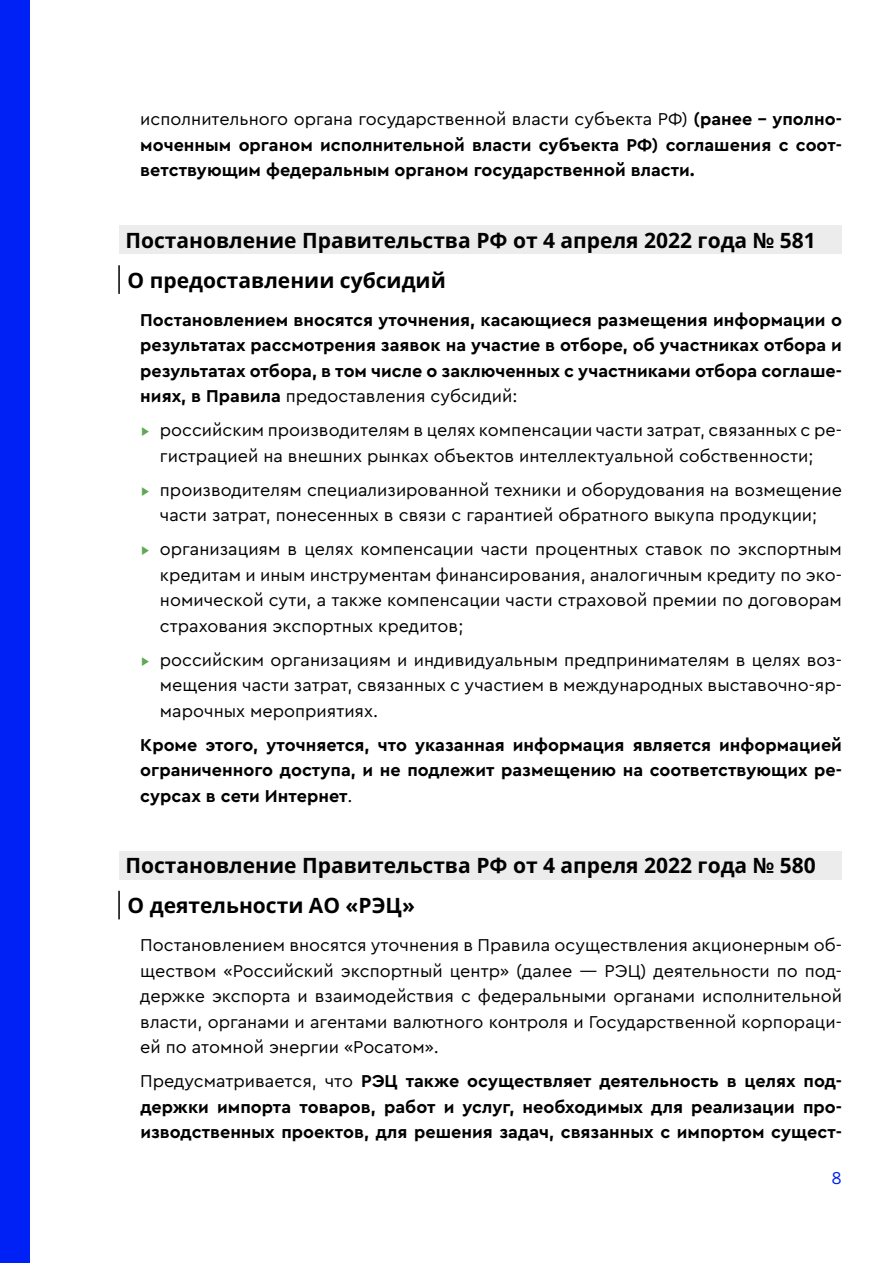
<style>
.page{position:relative;width:893px;height:1263px;background:#fff}
.page>*{position:absolute;margin:0;border:0;box-sizing:border-box;transform-origin:0 0}
.t1{font:700 21px/39.9px "Open Sans";color:#000}
.t2{font:18px/25.5px "Cera Pro";color:#000;text-align:justify}
.t3{font:700 18px/25.5px "Cera Pro";color:#000;text-align:justify}
.t4{font:18px "Cera Pro";color:#0021f5}
.s1{font-weight:400}
.s2{color:#5fa955}
</style>
<div class="page">
<div style="left:0;top:0;width:30px;height:1263px;background:#0021f5"></div>
<div style="left:119px;top:225px;width:723px;height:29px;background:#ececec"></div>
<hr style="left:118px;top:265px;width:2px;height:29px;background:#000">
<div style="left:119px;top:851px;width:723px;height:28px;background:#ececec"></div>
<hr style="left:118px;top:891px;width:2px;height:28px;background:#000">
<p class="t3" style="left:140px;top:106px;width:703px"><span class="s1">исполнительного органа государственной власти субъекта РФ)</span> (ранее - уполно&shy;моченным органом исполнительной власти субъекта РФ) соглашения с соот&shy;ветствующим федеральным органом государственной власти.</p>
<p class="t1" style="left:125px;top:220px;width:692px">Постановление Правительства РФ от 4 апреля 2022 года № 581<br>О предоставлении субсидий</p>
<p class="t3" style="left:140px;top:306px;width:703px">Постановлением вносятся уточнения, касающиеся размещения информации о результатах рассмотрения заявок на участие в отборе, об участниках отбора и результатах отбора, в том числе о заключенных с участниками отбора соглаше&shy;ниях, в Правила <span class="s1">предоставления субсидий:</span></p>
<p class="t2" style="left:140px;top:416px;width:703px;text-align:center"><span class="s2">▸</span> российским производителям в целях компенсации части затрат, связанных с ре&shy;гистрацией на внешних рынках объектов интеллектуальной собственности;</p>
<p class="t2" style="left:140px;top:476px;width:703px;text-align:center"><span class="s2">▸</span> производителям специализированной техники и оборудования на возмещение части затрат, понесенных в связи с гарантией обратного выкупа продукции;</p>
<p class="t2" style="left:160px;top:535px;width:683px;text-indent:-20px"><span class="s2">▸</span> организациям в целях компенсации части процентных ставок по экспортным кредитам и иным инструментам финансирования, аналогичным кредиту по эко&shy;номической сути, а также компенсации части страховой премии по договорам страхования экспортных кредитов;</p>
<p class="t2" style="left:160px;top:646px;width:683px;text-indent:-20px"><span class="s2">▸</span> российским организациям и индивидуальным предпринимателям в целях воз&shy;мещения части затрат, связанных с участием в международных выставочно-яр&shy;марочных мероприятиях.</p>
<p class="t3" style="left:140px;top:731px;width:703px">Кроме этого, уточняется, что указанная информация является информацией ограниченного доступа, и не подлежит размещению на соответствующих ре&shy;сурсах в сети Интернет<span class="s1">.</span></p>
<p class="t1" style="left:125px;top:845px;width:692px">Постановление Правительства РФ от 4 апреля 2022 года № 580<br>О деятельности АО «РЭЦ»</p>
<p class="t2" style="left:140px;top:931px;width:703px">Постановлением вносятся уточнения в Правила осуществления акционерным об&shy;ществом «Российский экспортный центр» (далее — РЭЦ) деятельности по под&shy;держке экспорта и взаимодействия с федеральными органами исполнительной власти, органами и агентами валютного контроля и Государственной корпораци&shy;ей по атомной энергии «Росатом».</p>
<p class="t3" style="left:140px;top:1067px;width:703px"><span class="s1">Предусматривается, что</span> РЭЦ также осуществляет деятельность в целях под&shy;держки импорта товаров, работ и услуг, необходимых для реализации про&shy;изводственных проектов, для решения задач, связанных с импортом сущест-</p>
<p class="t4" style="left:831px;top:1166px;width:12px">8</p>
</div>
